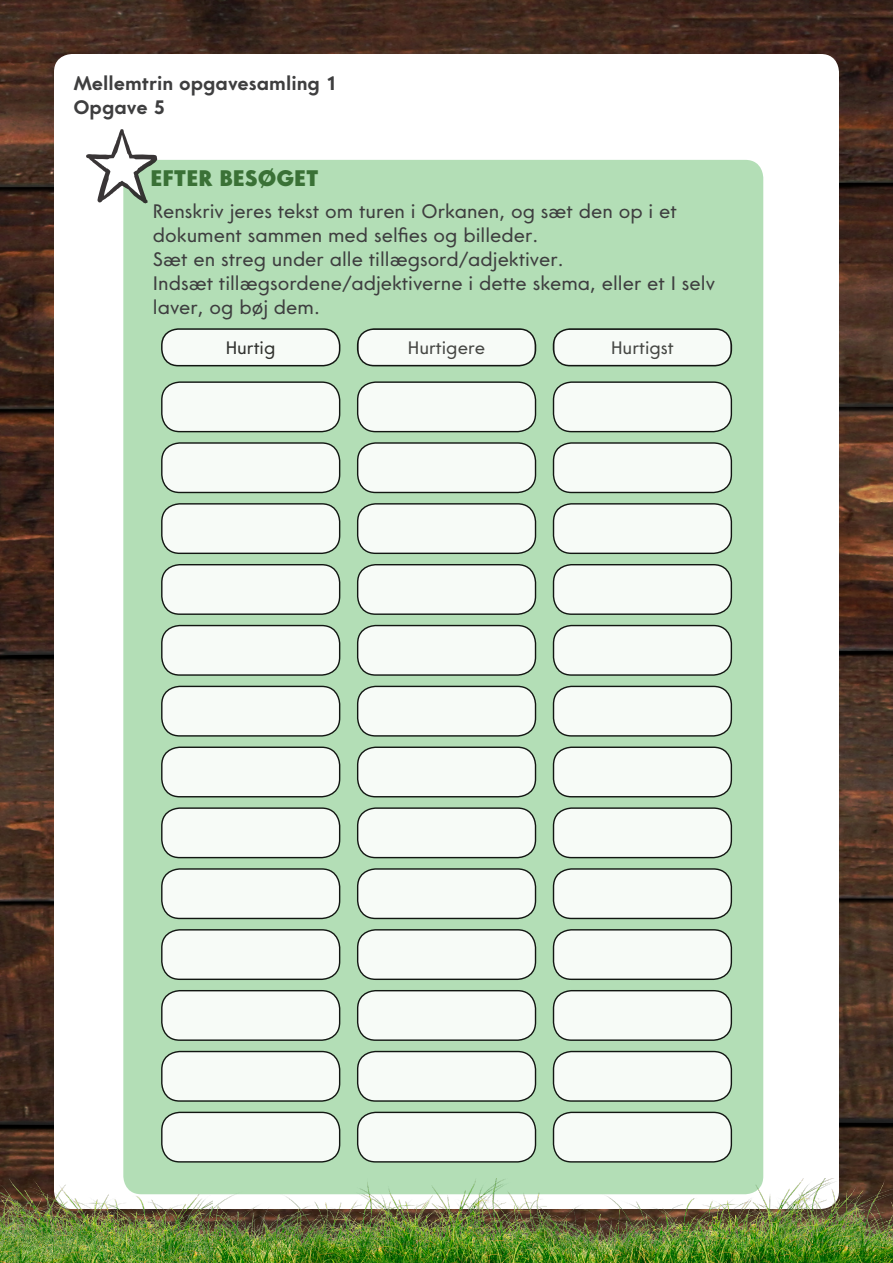
<style>
.page{position:relative;width:893px;height:1263px;background:#fff}
.page>*{position:absolute;margin:0;border:0;box-sizing:border-box;transform-origin:0 0}
.t1{font:800 22.5px "Core Sans G85";color:#3a7136}
.t2{font:19.5px/24px "Core Sans G45";color:#3e3e3f}
.t3{font:700 19.5px/24px "Core Sans G65";color:#3e3e3f}
.t4{font:18px "Core Sans G45";color:#231f20}
</style>
<div class="page">
<img style="left:0;top:48px;width:893px;height:1131px">
<img style="left:0;top:0;width:893px;height:48px">
<div style="left:54px;top:54px;width:785px;height:1155px;background:#fff;border-radius:18px"></div>
<img style="left:0;top:1179px;width:893px;height:84px">
<img style="left:0;top:1194px;width:213px;height:69px">
<div style="left:123px;top:160px;width:640px;height:1034px;background:#b3deb6;border-radius:18px"></div>
<svg style="left:86px;top:129px;width:71px;height:74px"></svg>
<div style="left:162px;top:329px;width:178px;height:37px;background:#f7fbf7;border-radius:16px"></div>
<div style="left:161px;top:328px;width:179px;height:38px;border:2px solid #000;border-radius:16px"></div>
<div style="left:358px;top:329px;width:177px;height:37px;background:#f7fbf7;border-radius:16px"></div>
<div style="left:357px;top:328px;width:179px;height:38px;border:2px solid #000;border-radius:16px"></div>
<div style="left:553px;top:329px;width:178px;height:37px;background:#f7fbf7;border-radius:16px"></div>
<div style="left:553px;top:328px;width:179px;height:38px;border:2px solid #000;border-radius:16px"></div>
<div style="left:162px;top:382px;width:178px;height:50px;background:#f7fbf7;border-radius:18px"></div>
<div style="left:161px;top:381px;width:179px;height:51px;border:1px solid #000;border-radius:18px"></div>
<div style="left:358px;top:382px;width:177px;height:50px;background:#f7fbf7;border-radius:18px"></div>
<div style="left:357px;top:381px;width:179px;height:51px;border:1px solid #000;border-radius:18px"></div>
<div style="left:553px;top:382px;width:178px;height:50px;background:#f7fbf7;border-radius:18px"></div>
<div style="left:553px;top:381px;width:179px;height:51px;border:1px solid #000;border-radius:18px"></div>
<div style="left:162px;top:443px;width:178px;height:49px;background:#f7fbf7;border-radius:18px"></div>
<div style="left:161px;top:442px;width:179px;height:51px;border:1px solid #000;border-radius:18px"></div>
<div style="left:358px;top:443px;width:177px;height:49px;background:#f7fbf7;border-radius:18px"></div>
<div style="left:357px;top:442px;width:179px;height:51px;border:1px solid #000;border-radius:18px"></div>
<div style="left:553px;top:443px;width:178px;height:49px;background:#f7fbf7;border-radius:18px"></div>
<div style="left:553px;top:442px;width:179px;height:51px;border:1px solid #000;border-radius:18px"></div>
<div style="left:162px;top:504px;width:178px;height:49px;background:#f7fbf7;border-radius:18px"></div>
<div style="left:161px;top:503px;width:179px;height:51px;border:1px solid #000;border-radius:18px"></div>
<div style="left:358px;top:504px;width:177px;height:49px;background:#f7fbf7;border-radius:18px"></div>
<div style="left:357px;top:503px;width:179px;height:51px;border:1px solid #000;border-radius:18px"></div>
<div style="left:553px;top:504px;width:178px;height:49px;background:#f7fbf7;border-radius:18px"></div>
<div style="left:553px;top:503px;width:179px;height:51px;border:1px solid #000;border-radius:18px"></div>
<div style="left:162px;top:565px;width:178px;height:49px;background:#f7fbf7;border-radius:18px"></div>
<div style="left:161px;top:564px;width:179px;height:51px;border:1px solid #000;border-radius:18px"></div>
<div style="left:358px;top:565px;width:177px;height:49px;background:#f7fbf7;border-radius:18px"></div>
<div style="left:357px;top:564px;width:179px;height:51px;border:1px solid #000;border-radius:18px"></div>
<div style="left:553px;top:565px;width:178px;height:49px;background:#f7fbf7;border-radius:18px"></div>
<div style="left:553px;top:564px;width:179px;height:51px;border:1px solid #000;border-radius:18px"></div>
<div style="left:162px;top:625px;width:178px;height:50px;background:#f7fbf7;border-radius:18px"></div>
<div style="left:161px;top:625px;width:179px;height:51px;border:1px solid #000;border-radius:18px"></div>
<div style="left:358px;top:625px;width:177px;height:50px;background:#f7fbf7;border-radius:18px"></div>
<div style="left:357px;top:625px;width:179px;height:51px;border:1px solid #000;border-radius:18px"></div>
<div style="left:553px;top:625px;width:178px;height:50px;background:#f7fbf7;border-radius:18px"></div>
<div style="left:553px;top:625px;width:179px;height:51px;border:1px solid #000;border-radius:18px"></div>
<div style="left:162px;top:686px;width:178px;height:50px;background:#f7fbf7;border-radius:18px"></div>
<div style="left:161px;top:686px;width:179px;height:51px;border:1px solid #000;border-radius:18px"></div>
<div style="left:358px;top:686px;width:177px;height:50px;background:#f7fbf7;border-radius:18px"></div>
<div style="left:357px;top:686px;width:179px;height:51px;border:1px solid #000;border-radius:18px"></div>
<div style="left:553px;top:686px;width:178px;height:50px;background:#f7fbf7;border-radius:18px"></div>
<div style="left:553px;top:686px;width:179px;height:51px;border:1px solid #000;border-radius:18px"></div>
<div style="left:162px;top:747px;width:178px;height:50px;background:#f7fbf7;border-radius:18px"></div>
<div style="left:161px;top:746px;width:179px;height:51px;border:1px solid #000;border-radius:18px"></div>
<div style="left:358px;top:747px;width:177px;height:50px;background:#f7fbf7;border-radius:18px"></div>
<div style="left:357px;top:746px;width:179px;height:51px;border:1px solid #000;border-radius:18px"></div>
<div style="left:553px;top:747px;width:178px;height:50px;background:#f7fbf7;border-radius:18px"></div>
<div style="left:553px;top:746px;width:179px;height:51px;border:1px solid #000;border-radius:18px"></div>
<div style="left:162px;top:808px;width:178px;height:50px;background:#f7fbf7;border-radius:18px"></div>
<div style="left:161px;top:807px;width:179px;height:51px;border:1px solid #000;border-radius:18px"></div>
<div style="left:358px;top:808px;width:177px;height:50px;background:#f7fbf7;border-radius:18px"></div>
<div style="left:357px;top:807px;width:179px;height:51px;border:1px solid #000;border-radius:18px"></div>
<div style="left:553px;top:808px;width:178px;height:50px;background:#f7fbf7;border-radius:18px"></div>
<div style="left:553px;top:807px;width:179px;height:51px;border:1px solid #000;border-radius:18px"></div>
<div style="left:162px;top:869px;width:178px;height:49px;background:#f7fbf7;border-radius:18px"></div>
<div style="left:161px;top:868px;width:179px;height:51px;border:1px solid #000;border-radius:18px"></div>
<div style="left:358px;top:869px;width:177px;height:49px;background:#f7fbf7;border-radius:18px"></div>
<div style="left:357px;top:868px;width:179px;height:51px;border:1px solid #000;border-radius:18px"></div>
<div style="left:553px;top:869px;width:178px;height:49px;background:#f7fbf7;border-radius:18px"></div>
<div style="left:553px;top:868px;width:179px;height:51px;border:1px solid #000;border-radius:18px"></div>
<div style="left:162px;top:930px;width:178px;height:49px;background:#f7fbf7;border-radius:18px"></div>
<div style="left:161px;top:929px;width:179px;height:51px;border:1px solid #000;border-radius:18px"></div>
<div style="left:358px;top:930px;width:177px;height:49px;background:#f7fbf7;border-radius:18px"></div>
<div style="left:357px;top:929px;width:179px;height:51px;border:1px solid #000;border-radius:18px"></div>
<div style="left:553px;top:930px;width:178px;height:49px;background:#f7fbf7;border-radius:18px"></div>
<div style="left:553px;top:929px;width:179px;height:51px;border:1px solid #000;border-radius:18px"></div>
<div style="left:162px;top:991px;width:178px;height:49px;background:#f7fbf7;border-radius:18px"></div>
<div style="left:161px;top:990px;width:179px;height:51px;border:1px solid #000;border-radius:18px"></div>
<div style="left:358px;top:991px;width:177px;height:49px;background:#f7fbf7;border-radius:18px"></div>
<div style="left:357px;top:990px;width:179px;height:51px;border:1px solid #000;border-radius:18px"></div>
<div style="left:553px;top:991px;width:178px;height:49px;background:#f7fbf7;border-radius:18px"></div>
<div style="left:553px;top:990px;width:179px;height:51px;border:1px solid #000;border-radius:18px"></div>
<div style="left:162px;top:1051px;width:178px;height:50px;background:#f7fbf7;border-radius:18px"></div>
<div style="left:161px;top:1051px;width:179px;height:51px;border:1px solid #000;border-radius:18px"></div>
<div style="left:358px;top:1051px;width:177px;height:50px;background:#f7fbf7;border-radius:18px"></div>
<div style="left:357px;top:1051px;width:179px;height:51px;border:1px solid #000;border-radius:18px"></div>
<div style="left:553px;top:1051px;width:178px;height:50px;background:#f7fbf7;border-radius:18px"></div>
<div style="left:553px;top:1051px;width:179px;height:51px;border:1px solid #000;border-radius:18px"></div>
<div style="left:162px;top:1112px;width:178px;height:50px;background:#f7fbf7;border-radius:18px"></div>
<div style="left:161px;top:1112px;width:179px;height:50px;border:1px solid #000;border-radius:18px"></div>
<div style="left:358px;top:1112px;width:177px;height:50px;background:#f7fbf7;border-radius:18px"></div>
<div style="left:357px;top:1112px;width:179px;height:50px;border:1px solid #000;border-radius:18px"></div>
<div style="left:553px;top:1112px;width:178px;height:50px;background:#f7fbf7;border-radius:18px"></div>
<div style="left:553px;top:1112px;width:179px;height:50px;border:1px solid #000;border-radius:18px"></div>
<p class="t3" style="left:73px;top:72px;width:266px">Mellemtrin opgavesamling 1<br>Opgave 5</p>
<p class="t1" style="left:151px;top:164px;width:170px">EFTER BESØGET</p>
<p class="t2" style="left:153px;top:200px;width:564px">Renskriv jeres tekst om turen i Orkanen, og sæt den op i et dokument sammen med selfies og billeder.<br>Sæt en streg under alle tillægsord/adjektiver.<br>Indsæt tillægsordene/adjektiverne i dette skema, eller et I selv laver, og bøj dem.</p>
<p class="t4" style="left:226px;top:337px;width:51px">Hurtig</p>
<p class="t4" style="left:408px;top:337px;width:79px">Hurtigere</p>
<p class="t4" style="left:611px;top:337px;width:64px">Hurtigst</p>
</div>
